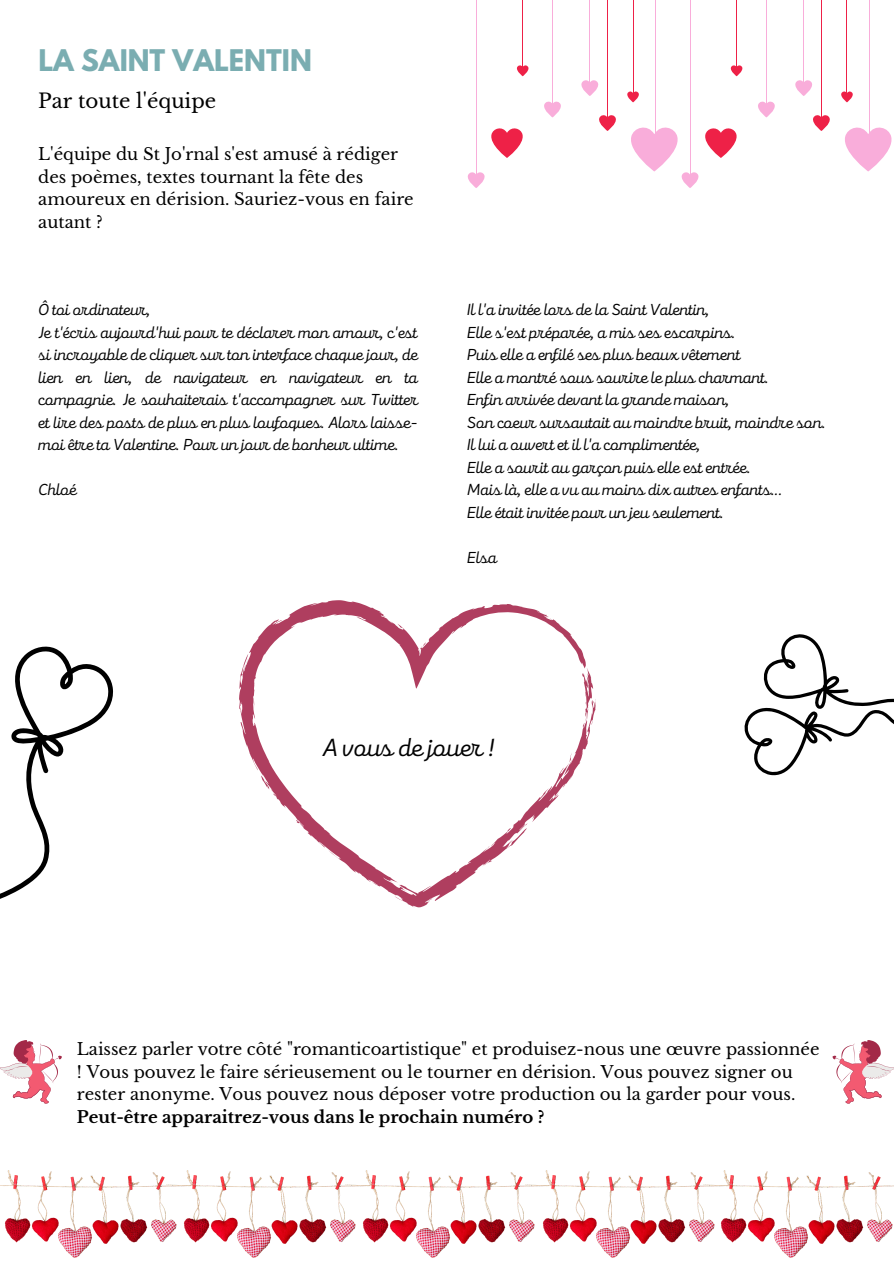
<style>
.page{position:relative;width:894px;height:1264px;background:#fff}
.page>*{position:absolute;margin:0;border:0;box-sizing:border-box;transform-origin:0 0}
.t1{font:700 26.4px "League Spartan";color:#7aadb1}
.t2{font:25.5px "Mixa";color:#000}
.t3{font:19.8px "Libre Baskerville";color:#000}
.t4{font:16.5px/22.5px "Mixa";color:#000;text-align:justify}
.t5{font:16.5px/22.5px "Libre Baskerville";color:#000}
.s1{font-weight:700}
</style>
<div class="page">
<img style="left:0;top:1170px;width:167px;height:87px">
<img style="left:167px;top:1170px;width:178px;height:87px">
<img style="left:345px;top:1170px;width:180px;height:87px">
<img style="left:525px;top:1170px;width:178px;height:87px">
<img style="left:703px;top:1170px;width:190px;height:87px">
<hr style="left:803px;top:1px;width:1px;height:88px;background:#f9adda">
<svg style="left:795px;top:80px;width:17px;height:16px"></svg>
<hr style="left:868px;top:0;width:1px;height:159px;background:#f9adda">
<svg style="left:845px;top:123px;width:47px;height:48px"></svg>
<hr style="left:689px;top:1px;width:1px;height:174px;background:#f9adda">
<hr style="left:765px;top:0;width:1px;height:104px;background:#f9adda">
<svg style="left:758px;top:100px;width:17px;height:17px"></svg>
<hr style="left:820px;top:0;width:1px;height:118px;background:#ee2147">
<svg style="left:813px;top:114px;width:17px;height:17px"></svg>
<hr style="left:736px;top:1px;width:1px;height:68px;background:#ee2147">
<svg style="left:730px;top:65px;width:13px;height:11px"></svg>
<hr style="left:846px;top:0;width:1px;height:97px;background:#ee2147">
<svg style="left:841px;top:91px;width:12px;height:11px"></svg>
<svg style="left:491px;top:128px;width:32px;height:30px"></svg>
<hr style="left:589px;top:1px;width:1px;height:88px;background:#f9adda">
<svg style="left:581px;top:80px;width:18px;height:16px"></svg>
<hr style="left:654px;top:0;width:1px;height:159px;background:#f9adda">
<svg style="left:631px;top:123px;width:106px;height:65px"></svg>
<hr style="left:476px;top:1px;width:1px;height:174px;background:#f9adda">
<svg style="left:467px;top:172px;width:18px;height:16px"></svg>
<hr style="left:552px;top:0;width:1px;height:104px;background:#f9adda">
<svg style="left:544px;top:101px;width:17px;height:16px"></svg>
<hr style="left:607px;top:0;width:1px;height:118px;background:#ee2147">
<svg style="left:599px;top:115px;width:17px;height:16px"></svg>
<hr style="left:522px;top:1px;width:1px;height:68px;background:#ee2147">
<svg style="left:516px;top:65px;width:13px;height:11px"></svg>
<hr style="left:632px;top:0;width:1px;height:97px;background:#ee2147">
<svg style="left:627px;top:90px;width:12px;height:12px"></svg>
<svg style="left:0;top:646px;width:113px;height:253px"></svg>
<svg style="left:744px;top:634px;width:149px;height:142px"></svg>
<svg style="left:239px;top:600px;width:357px;height:307px"></svg>
<svg style="left:588px;top:702px;width:7px;height:7px"></svg>
<svg style="left:0;top:1040px;width:62px;height:64px"></svg>
<svg style="left:832px;top:1040px;width:61px;height:64px"></svg>
<p class="t1" style="left:38px;top:47px;width:275px">LA SAINT VALENTIN</p>
<p class="t3" style="left:38px;top:88px;width:179px">Par toute l'équipe</p>
<p class="t5" style="left:38px;top:143px;width:377px">L'équipe du St Jo'rnal s'est amusé à rédiger des poèmes, textes tournant la fête des amoureux en dérision. Sauriez-vous en faire autant ?</p>
<p class="t4" style="left:38px;top:297px;width:113px">Ô toi ordinateur,</p>
<p class="t4" style="left:38px;top:320px;width:381px">Je t'écris aujourd'hui pour te déclarer mon amour, c'est si incroyable de cliquer sur ton interface chaque jour, de lien en lien, de navigateur en navigateur en ta compagnie. Je souhaiterais t'accompagner sur Twitter et lire des posts de plus en plus loufoques. Alors laisse&shy;moi être ta Valentine. Pour un jour de bonheur ultime.</p>
<p class="t4" style="left:38px;top:477px;width:40px">Chloé</p>
<p class="t4" style="left:466px;top:297px;width:244px">Il l'a invitée lors de la Saint Valentin,</p>
<p class="t4" style="left:466px;top:320px;width:270px">Elle s'est préparée, a mis ses escarpins.</p>
<p class="t4" style="left:466px;top:342px;width:275px">Puis elle a enfilé ses plus beaux vêtement</p>
<p class="t4" style="left:466px;top:365px;width:303px">Elle a montré sous sourire le plus charmant.</p>
<p class="t4" style="left:466px;top:387px;width:264px">Enfin arrivée devant la grande maison,</p>
<p class="t4" style="left:466px;top:410px;width:360px">Son coeur sursautait au moindre bruit, moindre son.</p>
<p class="t4" style="left:466px;top:432px;width:235px">Il lui a ouvert et il l'a complimentée,</p>
<p class="t4" style="left:466px;top:455px;width:285px">Elle a sourit au garçon puis elle est entrée.</p>
<p class="t4" style="left:466px;top:477px;width:317px">Mais là, elle a vu au moins dix autres enfants...</p>
<p class="t4" style="left:466px;top:500px;width:258px">Elle était invitée pour un jeu seulement.</p>
<p class="t4" style="left:466px;top:545px;width:32px">Elsa</p>
<p class="t2" style="left:322px;top:730px;width:174px">A vous de jouer !</p>
<p class="t5" style="left:77px;top:1038px;width:744px">Laissez parler votre côté "romanticoartistique" et produisez-nous une œuvre passionnée ! Vous pouvez le faire sérieusement ou le tourner en dérision. Vous pouvez signer ou rester anonyme. Vous pouvez nous déposer votre production ou la garder pour vous.<br><span class="s1">Peut-être apparaitrez-vous dans le prochain numéro ?</span></p>
</div>
